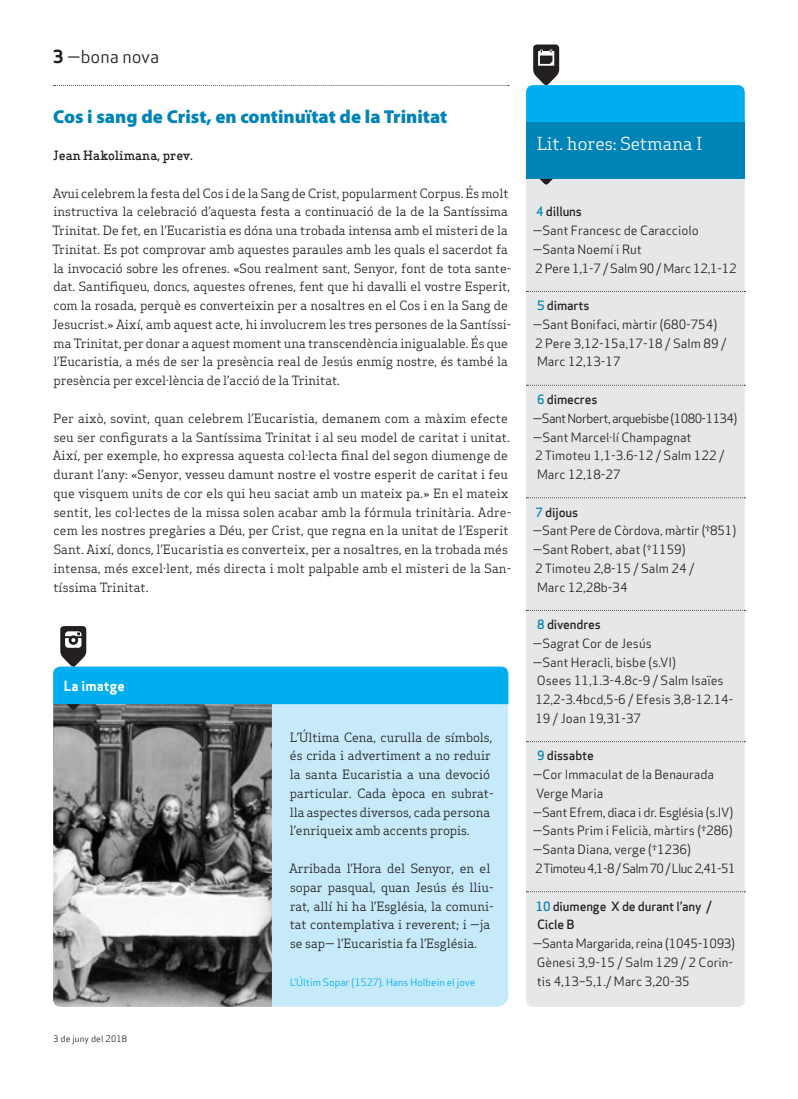
<style>
.page{position:relative;width:798px;height:1099px;background:#fff}
.page>*{position:absolute;margin:0;border:0;box-sizing:border-box;transform-origin:0 0}
.Titular_Petit{font:900 18.75px "Myriad Pro";color:#0083b6}
.Subtitol_Secció{font:17.5px "Apex Serif";color:#fff}
.Capçalera{font:17.5px "Apex Sans Book T";color:#231f20}
.Titular_Secció_Petit{font:13.75px "Apex Sans Bold T";color:#fff}
.Text_General{font:12.5px/18.8px "Apex Serif";color:#231f20}
.Text_General-2{font:12.5px/18.8px "Apex Sans Book T";color:#231f20}
.Text_General-3{font:12.5px "Apex Sans Book T";letter-spacing:-.02em;color:#231f20}
.Text_General-4{font:12.5px/18.8px "Apex Sans Medium T";letter-spacing:-.01em;color:#231f20}
.Text_General-5{font:12.5px "Apex Sans Book T";letter-spacing:-.045em;color:#231f20}
.Text_General-6{font:12.5px "Apex Sans Book T";letter-spacing:-.05em;color:#231f20}
.Autors{font:500 12.5px "Apex Serif";color:#231f20}
.Credit_La_Imatge{font:10px "Apex Sans Book T";color:#00aeef}
.Data_Peu{font:8.75px "Apex Sans Book T";letter-spacing:.02em;color:#231f20}
.s1{font-family:"Apex Sans Bold T"}
.s2{color:#0083b6}
</style>
<div class="page">
<svg style="left:54px;top:85px;width:454px;height:1px"></svg>
<div style="left:526px;top:179px;width:218px;height:827px;background:#e6e7e9"></div>
<svg style="left:526px;top:291px;width:219px;height:1px"></svg>
<svg style="left:526px;top:385px;width:219px;height:1px"></svg>
<svg style="left:526px;top:497px;width:219px;height:1px"></svg>
<svg style="left:526px;top:610px;width:219px;height:1px"></svg>
<svg style="left:526px;top:741px;width:219px;height:1px"></svg>
<svg style="left:526px;top:891px;width:219px;height:1px"></svg>
<svg style="left:526px;top:45px;width:218px;height:78px"></svg>
<div style="left:526px;top:123px;width:218px;height:56px;background:#0083b6"></div>
<svg style="left:539px;top:179px;width:13px;height:6px"></svg>
<div style="left:53px;top:666px;width:455px;height:340px;background:#c6eafa;border-radius:11px"></div>
<img style="left:53px;top:710px;width:219px;height:296px">
<svg style="left:53px;top:626px;width:455px;height:84px"></svg>
<p class="Capçalera" style="left:53px;top:46px;width:107px"><span class="s1">3</span> —bona nova</p>
<p class="Titular_Petit" style="left:53px;top:104px;width:395px">Cos i sang de Crist, en continuïtat de la Trinitat</p>
<p class="Autors" style="left:53px;top:148px;width:141px">Jean Hakolimana, prev.</p>
<p class="Text_General" style="left:52px;top:183px;width:460px">Avui celebrem la festa del Cos i de la Sang de Crist, popularment Corpus. És molt instructiva la celebració d’aquesta festa a continuació de la de la Santíssima Trinitat. De fet, en l’Eucaristia es dóna una trobada intensa amb el misteri de la Trinitat. Es pot comprovar amb aquestes paraules amb les quals el sacerdot fa la invocació sobre les ofrenes. «Sou realment sant, Senyor, font de tota sante&shy;dat. Santifiqueu, doncs, aquestes ofrenes, fent que hi davalli el vostre Esperit, com la rosada, perquè es converteixin per a nosaltres en el Cos i en la Sang de Jesucrist.» Així, amb aquest acte, hi involucrem les tres persones de la Santíssi&shy;ma Trinitat, per donar a aquest moment una transcendència inigualable. És que l’Eucaristia, a més de ser la presència real de Jesús enmig nostre, és també la presència per excel·lència de l’acció de la Trinitat.</p>
<p class="Text_General" style="left:53px;top:408px;width:460px">Per això, sovint, quan celebrem l’Eucaristia, demanem com a màxim efecte seu ser configurats a la Santíssima Trinitat i al seu model de caritat i unitat.<br>Així, per exemple, ho expressa aquesta col·lecta final del segon diumenge de durant l’any: «Senyor, vesseu damunt nostre el vostre esperit de caritat i feu que visquem units de cor els qui heu saciat amb un mateix pa.» En el mateix sentit, les col·lectes de la missa solen acabar amb la fórmula trinitària. Adre&shy;cem les nostres pregàries a Déu, per Crist, que regna en la unitat de l’Esperit Sant. Així, doncs, l’Eucaristia es converteix, per a nosaltres, en la trobada més intensa, més excel·lent, més directa i molt palpable amb el misteri de la San&shy;tíssima Trinitat.</p>
<p class="Titular_Secció_Petit" style="left:64px;top:677px;width:62px">La imatge</p>
<p class="Data_Peu" style="left:53px;top:1032px;width:75px">3 de juny del 2018</p>
<p class="Text_General" style="left:289px;top:727px;width:205px">L’Última Cena, curulla de símbols, és crida i advertiment a no reduir la santa Eucaristia a una devoció particular. Cada època en subrat&shy;lla aspectes diversos, cada persona l’enriqueix amb accents propis.</p>
<p class="Text_General" style="left:289px;top:858px;width:206px">Arribada l’Hora del Senyor, en el sopar pasqual, quan Jesús és lliu&shy;rat, allí hi ha l’Església, la comuni&shy;tat contemplativa i reverent; i —ja se sap— l’Eucaristia fa l’Església.</p>
<p class="Credit_La_Imatge" style="left:290px;top:975px;width:186px">L’Últim Sopar (1527). Hans Holbein el jove</p>
<p class="Subtitol_Secció" style="left:536px;top:133px;width:167px">Lit. hores: Setmana I</p>
<p class="Text_General-4" style="left:536px;top:202px;width:47px"><span class="s2">4</span> dilluns</p>
<p class="Text_General-2" style="left:532px;top:221px;width:168px">—Sant Francesc de Caracciolo</p>
<p class="Text_General-2" style="left:532px;top:240px;width:111px">—Santa Noemí i Rut</p>
<p class="Text_General-3" style="left:535px;top:260px;width:203px">2 Pere 1,1-7 / Salm 90 / Marc 12,1-12</p>
<p class="Text_General-4" style="left:537px;top:296px;width:54px"><span class="s2">5</span> dimarts</p>
<p class="Text_General-2" style="left:532px;top:315px;width:186px">—Sant Bonifaci, màrtir (680-754)</p>
<p class="Text_General-2" style="left:535px;top:333px;width:192px">2 Pere 3,12-15a,17-18 / Salm 89 /<br>Marc 12,13-17</p>
<p class="Text_General-4" style="left:537px;top:390px;width:62px"><span class="s2">6</span> dimecres</p>
<p class="Text_General-5" style="left:532px;top:410px;width:206px">—Sant Norbert, arquebisbe (1080-1134)</p>
<p class="Text_General-2" style="left:532px;top:427px;width:160px">—Sant Marcel·lí Champagnat</p>
<p class="Text_General-2" style="left:535px;top:446px;width:190px">2 Timoteu 1,1-3.6-12 / Salm 122 /<br>Marc 12,18-27</p>
<p class="Text_General-4" style="left:535px;top:502px;width:44px"><span class="s2">7</span> dijous</p>
<p class="Text_General-2" style="left:532px;top:521px;width:205px">—Sant Pere de Còrdova, màrtir (†851)</p>
<p class="Text_General-2" style="left:532px;top:540px;width:154px">—Sant Robert, abat (†1159)</p>
<p class="Text_General-2" style="left:535px;top:558px;width:161px">2 Timoteu 2,8-15 / Salm 24 /</p>
<p class="Text_General-2" style="left:537px;top:577px;width:92px">Marc 12,28b-34</p>
<p class="Text_General-4" style="left:537px;top:615px;width:65px"><span class="s2">8</span> divendres</p>
<p class="Text_General-2" style="left:532px;top:633px;width:121px">—Sagrat Cor de Jesús</p>
<p class="Text_General-2" style="left:532px;top:652px;width:145px">—Sant Heracli, bisbe (s.VI)</p>
<p class="Text_General-2" style="left:535px;top:671px;width:199px">Osees 11,1.3-4.8c-9 / Salm Isaïes<br>12,2-3.4bcd,5-6 / Efesis 3,8-12.14-<br>19 / Joan 19,31-37</p>
<p class="Text_General-4" style="left:537px;top:746px;width:58px"><span class="s2">9</span> dissabte</p>
<p class="Text_General-2" style="left:532px;top:765px;width:183px">—Cor Immaculat de la Benaurada<br>Verge Maria</p>
<p class="Text_General-3" style="left:532px;top:804px;width:202px">—Sant Efrem, diaca i dr. Església (s.IV)</p>
<p class="Text_General-2" style="left:532px;top:821px;width:201px">—Sants Prim i Felicià, màrtirs (†286)</p>
<p class="Text_General-2" style="left:532px;top:840px;width:160px">—Santa Diana, verge (†1236)</p>
<p class="Text_General-6" style="left:535px;top:860px;width:202px">2 Timoteu 4,1-8 / Salm 70 / Lluc 2,41-51</p>
<p class="Text_General-4" style="left:535px;top:896px;width:177px"><span class="s2">10</span> diumenge X de durant l’any /<br>Cicle B</p>
<p class="Text_General-3" style="left:532px;top:935px;width:204px">—Santa Margarida, reina (1045-1093)</p>
<p class="Text_General-2" style="left:536px;top:952px;width:198px">Gènesi 3,9-15 / Salm 129 / 2 Corin&shy;tis 4,13−5,1./ Marc 3,20-35</p>
</div>
